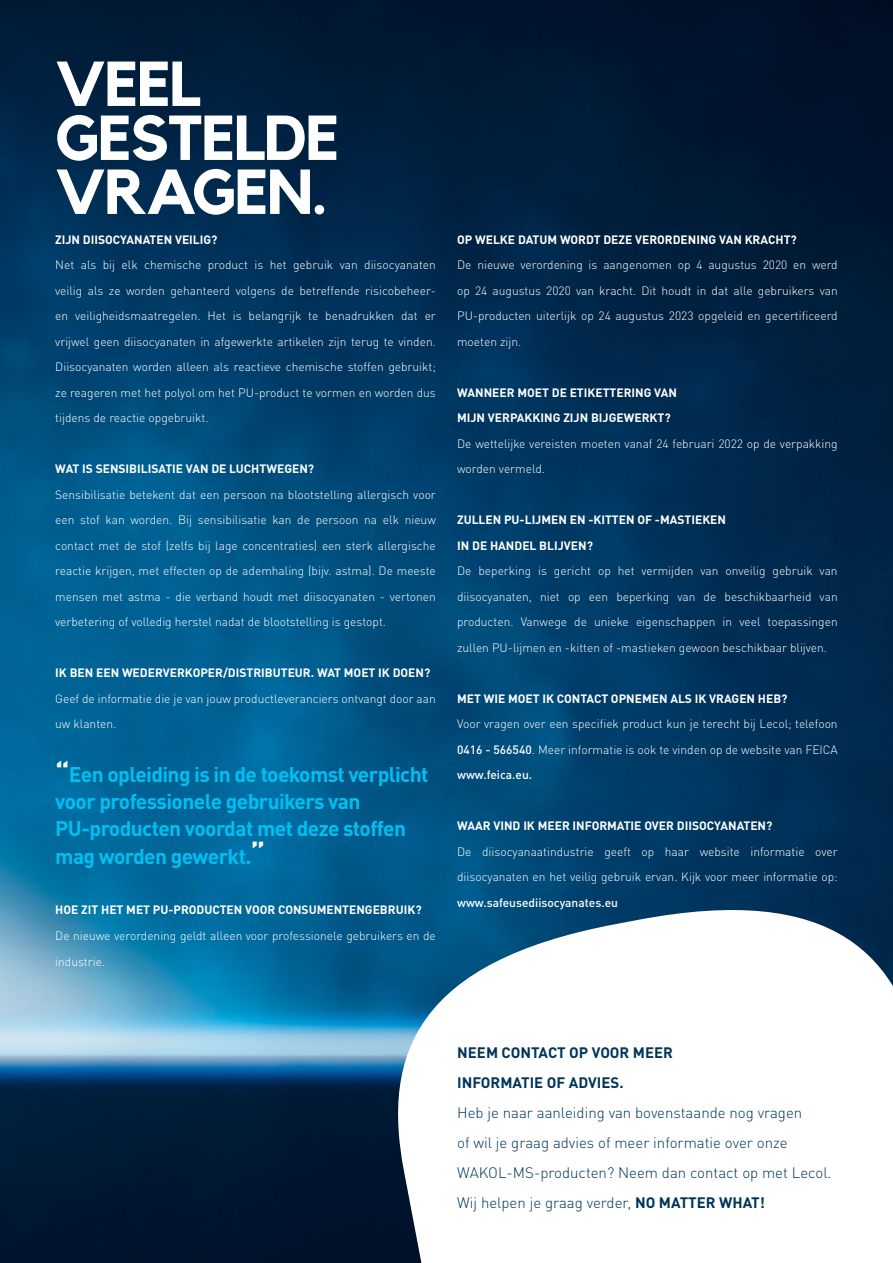
<style>
.page{position:relative;width:893px;height:1263px;background:#fff}
.page>*{position:absolute;margin:0;border:0;box-sizing:border-box;transform-origin:0 0}
.t1{font:700 62.7px/54px "Kollektif";letter-spacing:-.02em;color:#fff}
.t2{font:700 21px/27px "DIN Pro";letter-spacing:-.03em;color:#00c0f1}
.t3{font:300 15px/30px "DIN Pro";color:#00355b}
.t4{font:700 15px/30px "DIN Pro";color:#00355b}
.t5{font:300 12px/25.5px "DIN Pro";color:#fff;text-align:justify}
.t6{font:700 12px/25.5px "DIN Pro";color:#fff}
.t7{font:500 12px "DIN Pro";color:#fff}
.s1{font-size:30px;color:#fff}
.s2{font-weight:500}
.s3{font-weight:700}
</style>
<div class="page">
<img style="left:0;top:0;width:893px;height:1263px">
<svg style="left:382px;top:882px;width:511px;height:381px"></svg>
<h1 class="t1" style="left:55px;top:57px;width:286px">VEEL<br>GESTELDE<br>VRAGEN.</h1>
<p class="t6" style="left:55px;top:225px;width:164px">ZIJN DIISOCYANATEN VEILIG?</p>
<p class="t5" style="left:55px;top:251px;width:382px">Net als bij elk chemische product is het gebruik van diisocyanaten veilig als ze worden gehanteerd volgens de betreffende risicobeheer&shy;en veiligheidsmaatregelen. Het is belangrijk te benadrukken dat er vrijwel geen diisocyanaten in afgewerkte artikelen zijn terug te vinden.<br>Diisocyanaten worden alleen als reactieve chemische stoffen gebruikt; ze reageren met het polyol om het PU-product te vormen en worden dus tijdens de reactie opgebruikt.</p>
<p class="t6" style="left:55px;top:455px;width:260px">WAT IS SENSIBILISATIE VAN DE LUCHTWEGEN?</p>
<p class="t5" style="left:55px;top:481px;width:382px">Sensibilisatie betekent dat een persoon na blootstelling allergisch voor een stof kan worden. Bij sensibilisatie kan de persoon na elk nieuw contact met de stof (zelfs bij lage concentraties) een sterk allergische reactie krijgen, met effecten op de ademhaling (bijv. astma). De meeste mensen met astma - die verband houdt met diisocyanaten - vertonen verbetering of volledig herstel nadat de blootstelling is gestopt.</p>
<p class="t6" style="left:55px;top:659px;width:377px">IK BEN EEN WEDERVERKOPER/DISTRIBUTEUR. WAT MOET IK DOEN?</p>
<p class="t5" style="left:55px;top:685px;width:382px">Geef de informatie die je van jouw productleveranciers ontvangt door aan uw klanten.</p>
<h2 class="t2" style="left:55px;top:759px;width:375px"><span class="s1">“</span>Een opleiding is in de toekomst verplicht voor professionele gebruikers van PU-producten voordat met deze stoffen mag worden gewerkt.<span class="s1">”</span></h2>
<p class="t6" style="left:55px;top:896px;width:368px">HOE ZIT HET MET PU-PRODUCTEN VOOR CONSUMENTENGEBRUIK?</p>
<p class="t5" style="left:55px;top:922px;width:382px">De nieuwe verordening geldt alleen voor professionele gebruikers en de industrie.</p>
<p class="t6" style="left:457px;top:225px;width:341px">OP WELKE DATUM WORDT DEZE VERORDENING VAN KRACHT?</p>
<p class="t5" style="left:457px;top:251px;width:382px">De nieuwe verordening is aangenomen op 4 augustus 2020 en werd op 24 augustus 2020 van kracht. Dit houdt in dat alle gebruikers van PU-producten uiterlijk op 24 augustus 2023 opgeleid en gecertificeerd moeten zijn.</p>
<p class="t6" style="left:457px;top:378px;width:221px">WANNEER MOET DE ETIKETTERING VAN<br>MIJN VERPAKKING ZIJN BIJGEWERKT?</p>
<p class="t5" style="left:457px;top:430px;width:382px">De wettelijke vereisten moeten vanaf 24 februari 2022 op de verpakking worden vermeld.</p>
<p class="t6" style="left:457px;top:506px;width:270px">ZULLEN PU-LIJMEN EN -KITTEN OF -MASTIEKEN<br>IN DE HANDEL BLIJVEN?</p>
<p class="t5" style="left:457px;top:557px;width:382px">De beperking is gericht op het vermijden van onveilig gebruik van diisocyanaten, niet op een beperking van de beschikbaarheid van producten. Vanwege de unieke eigenschappen in veel toepassingen zullen PU-lijmen en -kitten of -mastieken gewoon beschikbaar blijven.</p>
<p class="t6" style="left:457px;top:684px;width:332px">MET WIE MOET IK CONTACT OPNEMEN ALS IK VRAGEN HEB?</p>
<p class="t5" style="left:457px;top:710px;width:382px">Voor vragen over een specifiek product kun je terecht bij Lecol; telefoon <span class="s2">0416 - 566540</span>. Meer informatie is ook te vinden op de website van FEICA <span class="s2">www.feica.eu.</span></p>
<p class="t6" style="left:457px;top:812px;width:317px">WAAR VIND IK MEER INFORMATIE OVER DIISOCYANATEN?</p>
<p class="t5" style="left:457px;top:838px;width:382px">De diisocyanaatindustrie geeft op haar website informatie over diisocyanaten en het veilig gebruik ervan. Kijk voor meer informatie op:</p>
<p class="t7" style="left:457px;top:893px;width:162px">www.safeusediisocyanates.eu</p>
<p class="t4" style="left:457px;top:1035px;width:217px">NEEM CONTACT OP VOOR MEER<br>INFORMATIE OF ADVIES.</p>
<p class="t3" style="left:457px;top:1096px;width:376px">Heb je naar aanleiding van bovenstaande nog vragen<br>of wil je graag advies of meer informatie over onze WAKOL-MS-producten? Neem dan contact op met Lecol.<br>Wij helpen je graag verder, <span class="s3">NO MATTER WHAT!</span></p>
</div>
